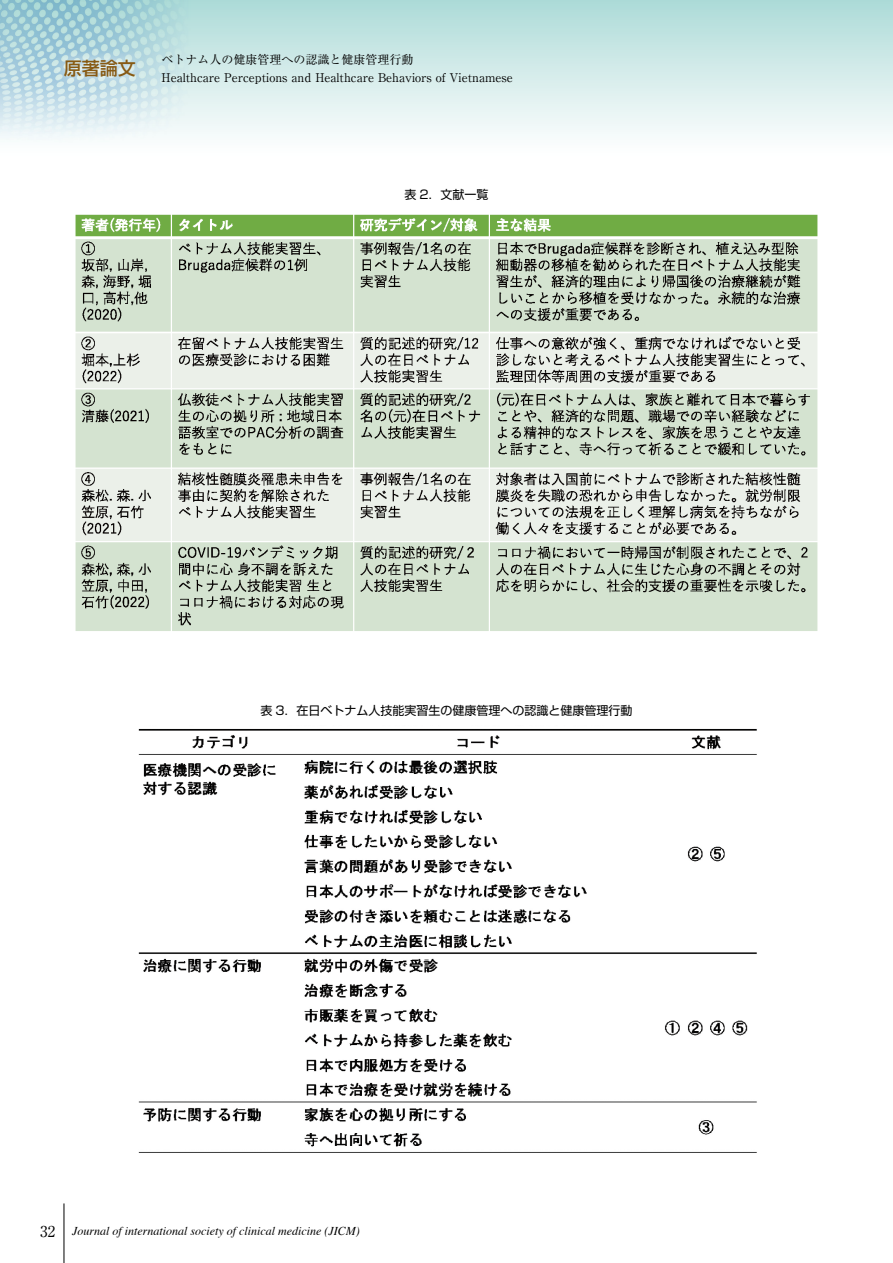
<style>
.page{position:relative;width:893px;height:1263px;background:#fff}
.page>*{position:absolute;margin:0;border:0;box-sizing:border-box;transform-origin:0 0}
.t1{font:500 18px "Shin Go Pro";color:#875a14}
.t2{font:12px/18px "Ryumin Pro";color:#000}
.t3{font:italic 12px "Times";color:#000}
.t4{font:12px "Shin Go Pro";color:#000}
.s1{font-family:"Ryumin Pro";font-style:normal;font-size:15px}
</style>
<div class="page">
<div style="left:0;top:0;width:893px;height:157px;background:linear-gradient(to bottom,#addbd8,#fff)"></div>
<img style="left:0;top:0;width:222px;height:157px">
<hr style="left:64px;top:1203px;width:1px;height:60px;background:#000">
<svg style="left:54px;top:48px;width:92px;height:40px;background:#c2dde5"></svg>
<img style="left:75px;top:214px;width:743px;height:417px">
<img style="left:138px;top:729px;width:619px;height:424px">
<h1 class="t1" style="left:64px;top:53px;width:73px">原著論文</h1>
<p class="t2" style="left:162px;top:49px;width:353px">ベトナム人の健康管理への認識と健康管理行動<br>Healthcare Perceptions and Healthcare Behaviors of Vietnamese</p>
<p class="t4" style="left:404px;top:185px;width:86px">表 2．文献一覧</p>
<p class="t4" style="left:260px;top:701px;width:374px">表 3．在日ベトナム人技能実習生の健康管理への認識と健康管理行動</p>
<p class="t3" style="left:40px;top:1220px;width:321px"><span class="s1">32</span> Journal of international society of clinical medicine (JICM)</p>
</div>
